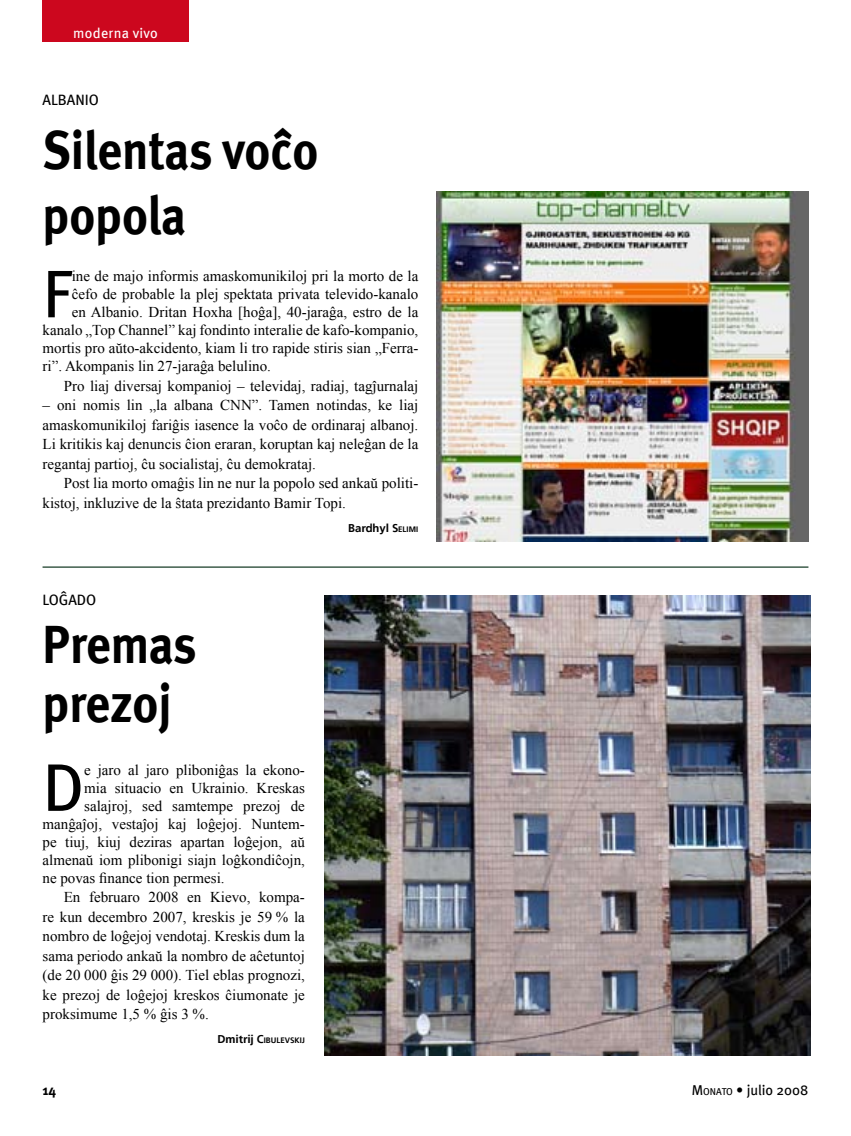
<style>
.page{position:relative;width:851px;height:1136px;background:#fff}
.page>*{position:absolute;margin:0;border:0;box-sizing:border-box;transform-origin:0 0}
.t1{font:67.2px "Meta Eo Bk";color:#000}
.t2{font:700 54px/64.8px "Meta Eo Bd";letter-spacing:-.005em;color:#000;scale:.9 1}
.t3{font:15px/19.5px "Times New Roman";color:#000;text-align:justify}
.t4{font:15px "Meta Eo Bk";color:#000}
.t5{font:14.25px "Meta Eo Bk";color:#000}
.t6{font:14.25px "Meta Eo Bk";letter-spacing:.02em;color:#fff}
.t7{font:700 14.25px "Meta Eo Bd";color:#000}
.t8{font:700 11.25px "Frutiger Linotype";color:#000}
.t9{font:700 7.8px "Frutiger Linotype";color:#000}
.s1{font-style:inherit}
.s2{font-size:7.8px}
.s3{font-size:11.25px}
.s4{font-size:10.05px}
</style>
<div class="page">
<div style="left:43px;top:0;width:145px;height:42px;background:#cc071e"></div>
<hr style="left:43px;top:566px;width:765px;height:2px;background:#3e5d4b">
<img style="left:324px;top:595px;width:486px;height:459px">
<img style="left:436px;top:191px;width:372px;height:350px">
<p class="t6" style="left:73px;top:24px;width:86px">moderna vivo</p>
<p class="t4" style="left:43px;top:90px;width:58px">ALBANIO</p>
<h2 class="t2" style="left:43px;top:117px;width:308px">Silentas voĉo popola</h2>
<h1 class="t1" style="left:43px;top:253px;width:31px">F</h1>
<p class="t3" style="left:72px;top:266px;width:348px">ine de majo informis amaskomunikiloj pri la morto de la</p>
<p class="t3" style="left:72px;top:284px;width:348px">ĉefo de probable la plej spektata privata televido-kanalo</p>
<p class="t3" style="left:72px;top:302px;width:348px">en Albanio. Dritan Hoxha [hoĝa], 40-jaraĝa, estro de la</p>
<p class="t3" style="left:43px;top:320px;width:377px">kanalo „Top Channel” kaj fondinto interalie de kafo-kompanio,</p>
<p class="t3" style="left:43px;top:338px;width:377px">mortis pro aŭto-akcidento, kiam li tro rapide stiris sian „Ferra-</p>
<p class="t3" style="left:43px;top:356px;width:230px">ri”. Akompanis lin 27-jaraĝa belulino.</p>
<p class="t3" style="left:64px;top:376px;width:356px">Pro liaj diversaj kompanioj – televidaj, radiaj, tagĵurnalaj</p>
<p class="t3" style="left:43px;top:395px;width:377px">– oni nomis lin „la albana CNN”. Tamen notindas, ke liaj amaskomunikiloj fariĝis iasence la voĉo de ordinaraj albanoj.<br>Li kritikis kaj denuncis ĉion eraran, koruptan kaj neleĝan de la regantaj partioj, ĉu socialistaj, ĉu demokrataj.</p>
<p class="t3" style="left:43px;top:473px;width:377px;text-indent:21px">Post lia morto omaĝis lin ne nur la popolo sed ankaŭ politi&shy;kistoj, inkluzive de la ŝtata prezidanto Bamir Topi.</p>
<p class="t8" style="left:348px;top:521px;width:72px">Bardhyl <span class="s1">S</span><span class="s2">ELIMI</span></p>
<p class="t4" style="left:43px;top:590px;width:55px">LOĝADO</p>
<h2 class="t2" style="left:43px;top:613px;width:173px;line-height:58.5px">Premas prezoj</h2>
<h1 class="t1" style="left:43px;top:747px;width:43px">D</h1>
<p class="t3" style="left:84px;top:759px;width:222px">e jaro al jaro pliboniĝas la ekono-</p>
<p class="t3" style="left:84px;top:777px;width:222px">mia situacio en Ukrainio. Kreskas</p>
<p class="t3" style="left:84px;top:795px;width:222px">salajroj, sed samtempe prezoj de</p>
<p class="t3" style="left:43px;top:813px;width:264px">manĝaĵoj, vestaĵoj kaj loĝejoj. Nuntem-</p>
<p class="t3" style="left:43px;top:831px;width:264px">pe tiuj, kiuj deziras apartan loĝejon, aŭ</p>
<p class="t3" style="left:43px;top:849px;width:264px">almenaŭ iom plibonigi siajn loĝkondiĉojn,</p>
<p class="t3" style="left:43px;top:867px;width:184px">ne povas finance tion permesi.</p>
<p class="t3" style="left:43px;top:887px;width:264px;text-indent:21px">En februaro 2008 en Kievo, kompa&shy;re kun decembro 2007, kreskis je 59 % la nombro de loĝejoj vendotaj. Kreskis dum la sama periodo ankaŭ la nombro de aĉetuntoj (de 20 000 ĝis 29 000). Tiel eblas prognozi, ke prezoj de loĝejoj kreskos ĉiumonate je proksimume 1,5 % ĝis 3 %.</p>
<p class="t9" style="left:217px;top:1035px;width:89px"><span class="s3">Dmitrij</span> <span class="s3">C</span>IBULEVSKIJ</p>
<p class="t7" style="left:43px;top:1081px;width:15px">14</p>
<p class="t5" style="left:691px;top:1081px;width:118px">M<span class="s4">onato</span> • julio 2008</p>
</div>
